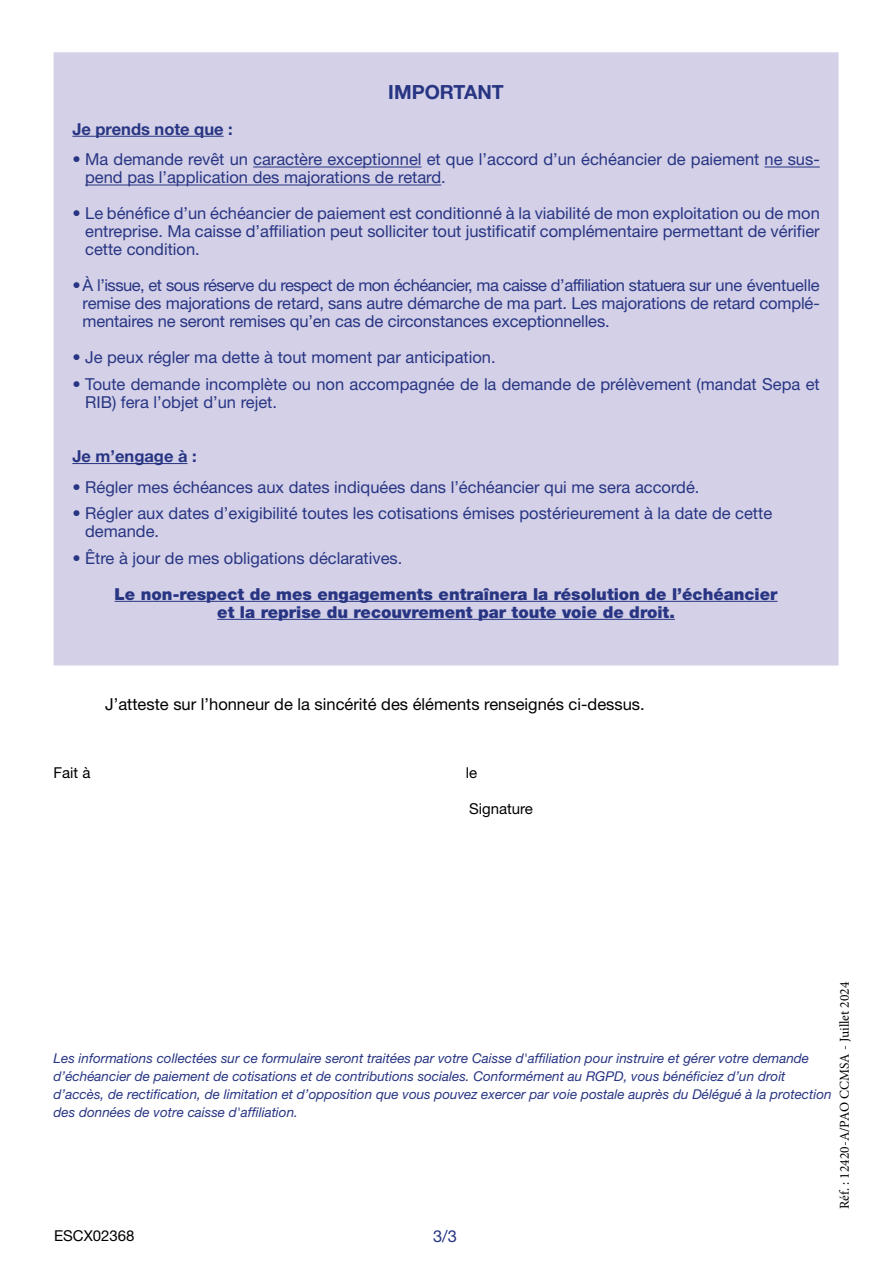
<style>
.page{position:relative;width:893px;height:1263px;background:#fff}
.page>*{position:absolute;margin:0;border:0;box-sizing:border-box;transform-origin:0 0}
.t1{font:700 19.5px "Helvetica Neue LT Std";color:#283583}
.t2{font:16.5px/18px "Helvetica Neue LT Std";color:#283583}
.t3{font:900 16.5px "Helvetica Neue LT Std";color:#283583}
.t4{font:16.5px "Helvetica Neue LT Std";color:#000}
.t5{font:700 16.5px "Helvetica Neue LT Std";color:#283583}
.t6{font:15px "Helvetica Neue LT Std";color:#000}
.t7{font:italic 13.5px/18px "Helvetica Neue LT Std";color:#283583}
.t8{font:13.5px "Minion Pro";color:#000}
</style>
<div class="page">
<div style="left:54px;top:52px;width:784px;height:613px;background:#d3d0e7"></div>
<hr style="left:72px;top:136px;width:152px;height:1px;background:#283583">
<hr style="left:253px;top:167px;width:168px;height:1px;background:#283583">
<hr style="left:764px;top:167px;width:56px;height:1px;background:#283583">
<hr style="left:85px;top:185px;width:356px;height:1px;background:#283583">
<hr style="left:72px;top:463px;width:116px;height:1px;background:#283583">
<hr style="left:115px;top:601px;width:662px;height:1px;background:#283583">
<hr style="left:217px;top:619px;width:458px;height:1px;background:#283583">
<p class="t1" style="left:388px;top:80px;width:117px">IMPORTANT</p>
<p class="t5" style="left:72px;top:118px;width:162px">Je prends note que :</p>
<p class="t2" style="left:85px;top:150px;width:736px;text-indent:-13px">• Ma demande revêt un caractère exceptionnel et que l’accord d’un échéancier de paiement ne sus&shy;pend pas l’application des majorations de retard.</p>
<p class="t2" style="left:85px;top:204px;width:736px;text-align:justify;text-indent:-13px">• Le bénéfice d’un échéancier de paiement est conditionné à la viabilité de mon exploitation ou de mon entreprise. Ma caisse d’affiliation peut solliciter tout justificatif complémentaire permettant de vérifier cette condition.</p>
<p class="t2" style="left:83px;top:276px;width:739px;text-align:justify;text-indent:-10px">• À l’issue, et sous réserve du respect de mon échéancier, ma caisse d’affiliation statuera sur une éventuelle remise des majorations de retard, sans autre démarche de ma part. Les majorations de retard complé&shy;mentaires ne seront remises qu’en cas de circonstances exceptionnelles.</p>
<p class="t2" style="left:72px;top:348px;width:425px">• Je peux régler ma dette à tout moment par anticipation.</p>
<p class="t2" style="left:85px;top:375px;width:736px;text-indent:-13px">• Toute demande incomplète ou non accompagnée de la demande de prélèvement (mandat Sepa et<br>RIB) fera l’objet d’un rejet.</p>
<p class="t5" style="left:72px;top:446px;width:126px">Je m’engage à :</p>
<p class="t2" style="left:72px;top:478px;width:629px">• Régler mes échéances aux dates indiquées dans l’échéancier qui me sera accordé.</p>
<p class="t2" style="left:85px;top:504px;width:688px;text-indent:-13px">• Régler aux dates d’exigibilité toutes les cotisations émises postérieurement à la date de cette demande.</p>
<p class="t2" style="left:72px;top:549px;width:332px">• Être à jour de mes obligations déclaratives.</p>
<p class="t3" style="left:115px;top:584px;width:664px">Le non-respect de mes engagements entraînera la résolution de l’échéancier</p>
<p class="t3" style="left:217px;top:602px;width:459px">et la reprise du recouvrement par toute voie de droit.</p>
<p class="t4" style="left:105px;top:694px;width:541px">J’atteste sur l’honneur de la sincérité des éléments renseignés ci-dessus.</p>
<p class="t6" style="left:54px;top:764px;width:38px">Fait à</p>
<p class="t6" style="left:466px;top:764px;width:13px">le</p>
<p class="t6" style="left:469px;top:800px;width:65px">Signature</p>
<p class="t7" style="left:54px;top:1049px;width:780px">Les informations collectées sur ce formulaire seront traitées par votre Caisse d'affiliation pour instruire et gérer votre demande d’échéancier de paiement de cotisations et de contributions sociales. Conformément au RGPD, vous bénéficiez d’un droit d’accès, de rectification, de limitation et d’opposition que vous pouvez exercer par voie postale auprès du Délégué à la protection des données de votre caisse d'affiliation.</p>
<p class="t8" style="left:835px;top:1209px;width:229px;rotate:-90deg">Réf. : 12420-A/PAO CCMSA - Juillet 2024</p>
<p class="t6" style="left:54px;top:1227px;width:82px">ESCX02368</p>
<p class="t2" style="left:433px;top:1227px;width:25px">3/3</p>
</div>
